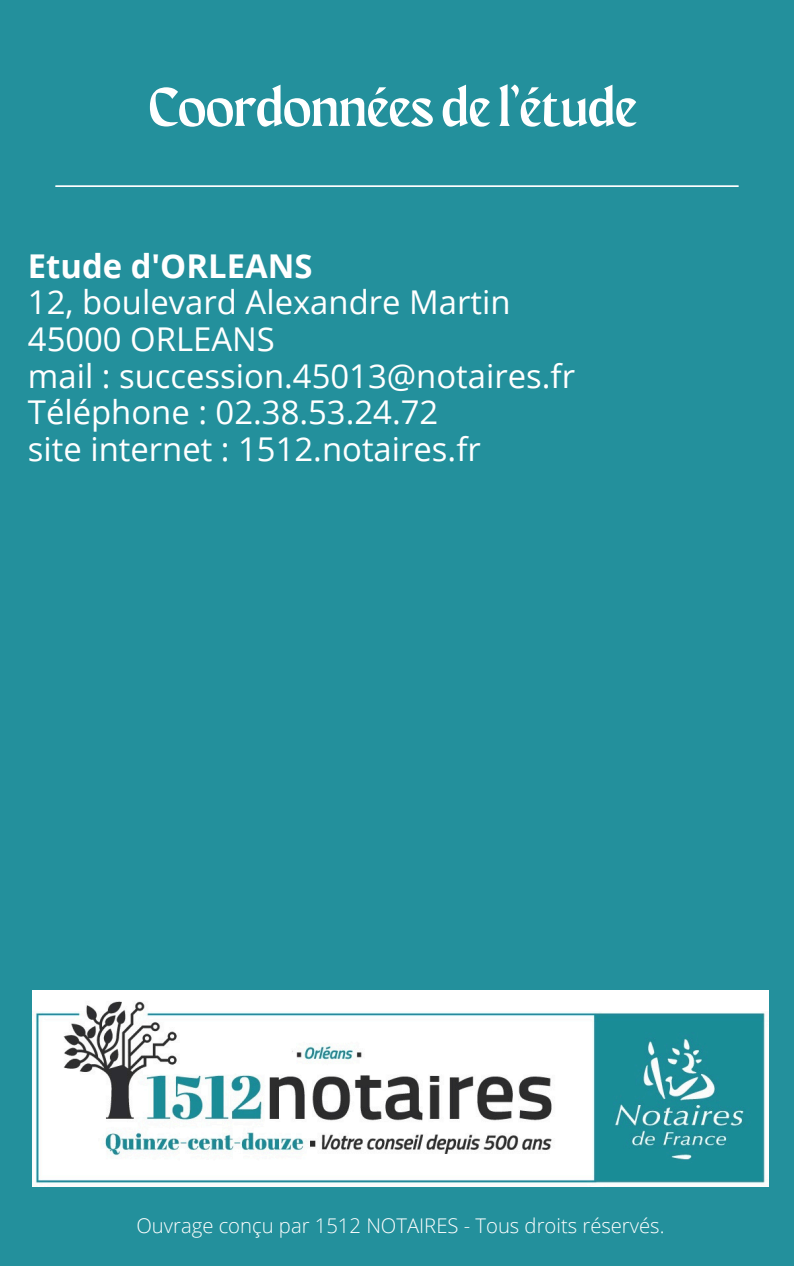
<style>
.page{position:relative;width:794px;height:1266px;background:#fff}
.page>*{position:absolute;margin:0;border:0;box-sizing:border-box;transform-origin:0 0}
.t1{font:54.15px "Maragsa Display";color:#fff}
.t2{font:32.78px/36.6px "Open Sans";color:#fff}
.t3{font:300 20.25px "Open Sans";color:#fff}
.s1{font-weight:700}
</style>
<div class="page">
<div style="left:0;top:0;width:793px;height:1266px;background:#23909c"></div>
<hr style="left:56px;top:185px;width:681px;height:2px;background:#fff">
<img style="left:33px;top:990px;width:735px;height:196px">
<p class="t1" style="left:149px;top:84px;width:489px">Coordonnées de l’étude</p>
<h2 class="t2" style="left:28px;top:247px;width:548px"><span class="s1">Etude d'ORLEANS<br></span>12, boulevard Alexandre Martin<br>45000 ORLEANS<br>mail : succession.45013@notaires.fr<br>Téléphone : 02.38.53.24.72<br>site internet : 1512.notaires.fr</h2>
<p class="t3" style="left:136px;top:1211px;width:529px">Ouvrage conçu par 1512 NOTAIRES - Tous droits réservés.</p>
</div>
